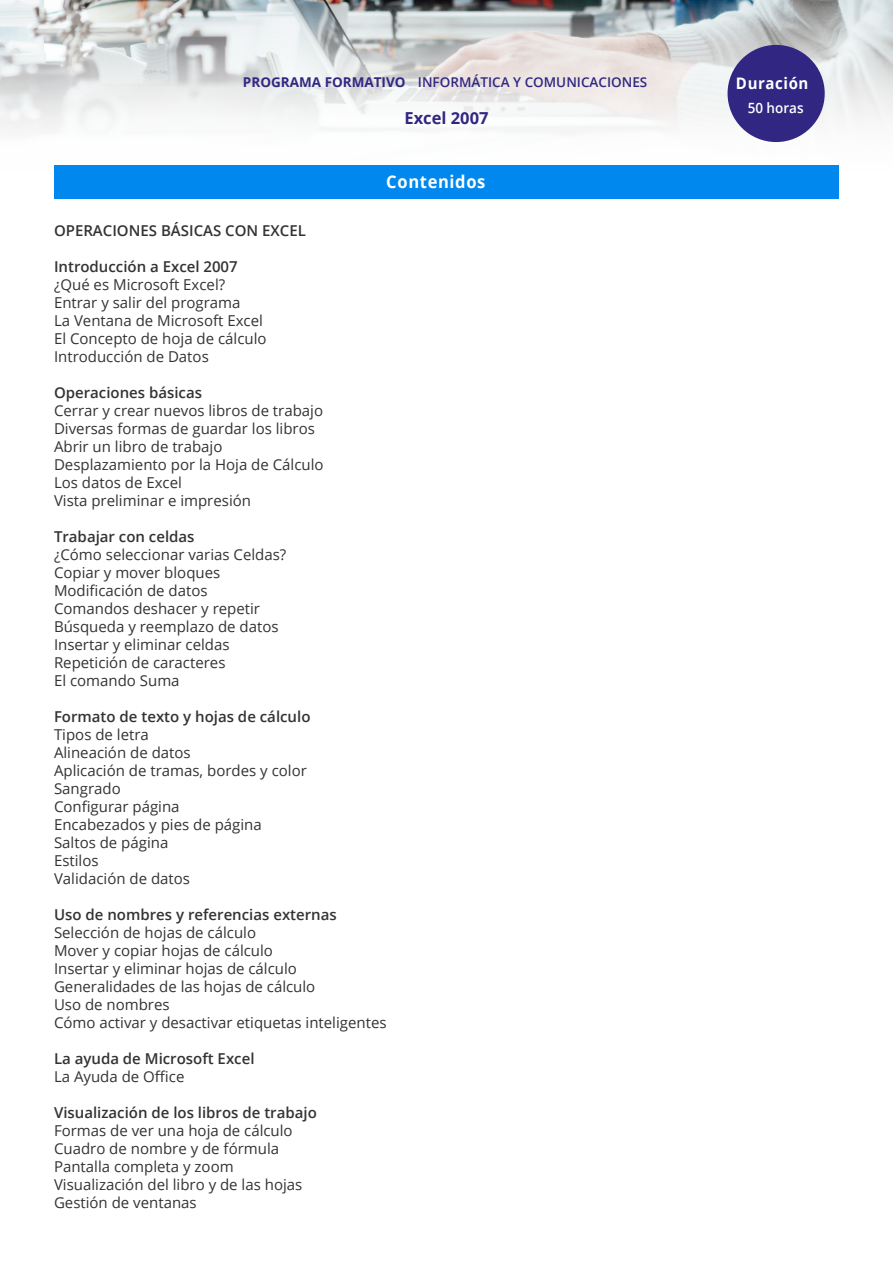
<style>
.page{position:relative;width:893px;height:1263px;background:#fff}
.page>*{position:absolute;margin:0;border:0;box-sizing:border-box;transform-origin:0 0}
.t1{font:700 17.55px "Open Sans";letter-spacing:.04em;color:#fff;scale:.94 1}
.t2{font:700 16.5px "Open Sans";color:#312783}
.t3{font:700 15.9px "Open Sans";letter-spacing:.04em;color:#fff;scale:.94 1}
.t4{font:15px "Open Sans";color:#333}
.t5{font:600 15px "Open Sans";color:#333}
.t6{font:600 14.1px "Open Sans";color:#fff;scale:.95 1}
.t7{font:600 13.5px "Open Sans";color:#312783}
.t8{font:700 13.5px "Open Sans";color:#312783}
</style>
<div class="page">
<img style="left:0;top:0;width:893px;height:143px">
<div style="left:54px;top:165px;width:785px;height:34px;background:#08e"></div>
<div style="left:727px;top:45px;width:98px;height:97px;background:#312783;border-radius:50%"></div>
<p class="t8" style="left:243px;top:73px;width:164px">PROGRAMA FORMATIVO</p>
<p class="t7" style="left:418px;top:73px;width:231px">INFORMÁTICA Y COMUNICACIONES</p>
<p class="t2" style="left:404px;top:106px;width:86px">Excel 2007</p>
<p class="t1" style="left:386px;top:169px;width:107px">Contenidos</p>
<p class="t5" style="left:54px;top:220px;width:253px">OPERACIONES BÁSICAS CON EXCEL</p>
<p class="t5" style="left:54px;top:256px;width:185px">Introducción a Excel 2007</p>
<p class="t4" style="left:54px;top:274px;width:173px">¿Qué es Microsoft Excel?</p>
<p class="t4" style="left:54px;top:292px;width:188px">Entrar y salir del programa</p>
<p class="t4" style="left:54px;top:310px;width:210px">La Ventana de Microsoft Excel</p>
<p class="t4" style="left:54px;top:328px;width:214px">El Concepto de hoja de cálculo</p>
<p class="t4" style="left:54px;top:346px;width:156px">Introducción de Datos</p>
<p class="t5" style="left:54px;top:382px;width:150px">Operaciones básicas</p>
<p class="t4" style="left:54px;top:400px;width:271px">Cerrar y crear nuevos libros de trabajo</p>
<p class="t4" style="left:54px;top:418px;width:262px">Diversas formas de guardar los libros</p>
<p class="t4" style="left:54px;top:436px;width:170px">Abrir un libro de trabajo</p>
<p class="t4" style="left:54px;top:454px;width:271px">Desplazamiento por la Hoja de Cálculo</p>
<p class="t4" style="left:54px;top:472px;width:129px">Los datos de Excel</p>
<p class="t4" style="left:54px;top:490px;width:199px">Vista preliminar e impresión</p>
<p class="t5" style="left:54px;top:526px;width:142px">Trabajar con celdas</p>
<p class="t4" style="left:54px;top:544px;width:234px">¿Cómo seleccionar varias Celdas?</p>
<p class="t4" style="left:54px;top:562px;width:168px">Copiar y mover bloques</p>
<p class="t4" style="left:54px;top:580px;width:155px">Modificación de datos</p>
<p class="t4" style="left:54px;top:598px;width:208px">Comandos deshacer y repetir</p>
<p class="t4" style="left:54px;top:616px;width:226px">Búsqueda y reemplazo de datos</p>
<p class="t4" style="left:54px;top:634px;width:177px">Insertar y eliminar celdas</p>
<p class="t4" style="left:54px;top:652px;width:173px">Repetición de caracteres</p>
<p class="t4" style="left:54px;top:670px;width:127px">El comando Suma</p>
<p class="t5" style="left:54px;top:706px;width:258px">Formato de texto y hojas de cálculo</p>
<p class="t4" style="left:54px;top:724px;width:96px">Tipos de letra</p>
<p class="t4" style="left:54px;top:742px;width:138px">Alineación de datos</p>
<p class="t4" style="left:54px;top:760px;width:254px">Aplicación de tramas, bordes y color</p>
<p class="t4" style="left:54px;top:778px;width:68px">Sangrado</p>
<p class="t4" style="left:54px;top:796px;width:127px">Configurar página</p>
<p class="t4" style="left:54px;top:814px;width:209px">Encabezados y pies de página</p>
<p class="t4" style="left:54px;top:832px;width:116px">Saltos de página</p>
<p class="t4" style="left:54px;top:850px;width:46px">Estilos</p>
<p class="t4" style="left:54px;top:868px;width:138px">Validación de datos</p>
<p class="t5" style="left:54px;top:904px;width:284px">Uso de nombres y referencias externas</p>
<p class="t4" style="left:54px;top:922px;width:204px">Selección de hojas de cálculo</p>
<p class="t4" style="left:54px;top:940px;width:221px">Mover y copiar hojas de cálculo</p>
<p class="t4" style="left:54px;top:958px;width:244px">Insertar y eliminar hojas de cálculo</p>
<p class="t4" style="left:54px;top:976px;width:263px">Generalidades de las hojas de cálculo</p>
<p class="t4" style="left:54px;top:994px;width:117px">Uso de nombres</p>
<p class="t4" style="left:54px;top:1012px;width:334px">Cómo activar y desactivar etiquetas inteligentes</p>
<p class="t5" style="left:54px;top:1048px;width:202px">La ayuda de Microsoft Excel</p>
<p class="t4" style="left:54px;top:1066px;width:132px">La Ayuda de Office</p>
<p class="t5" style="left:54px;top:1102px;width:264px">Visualización de los libros de trabajo</p>
<p class="t4" style="left:54px;top:1120px;width:240px">Formas de ver una hoja de cálculo</p>
<p class="t4" style="left:54px;top:1138px;width:227px">Cuadro de nombre y de fórmula</p>
<p class="t4" style="left:54px;top:1156px;width:181px">Pantalla completa y zoom</p>
<p class="t4" style="left:54px;top:1174px;width:250px">Visualización del libro y de las hojas</p>
<p class="t4" style="left:54px;top:1192px;width:144px">Gestión de ventanas</p>
<p class="t3" style="left:736px;top:72px;width:79px">Duración</p>
<p class="t6" style="left:748px;top:98px;width:60px">50 horas</p>
</div>
